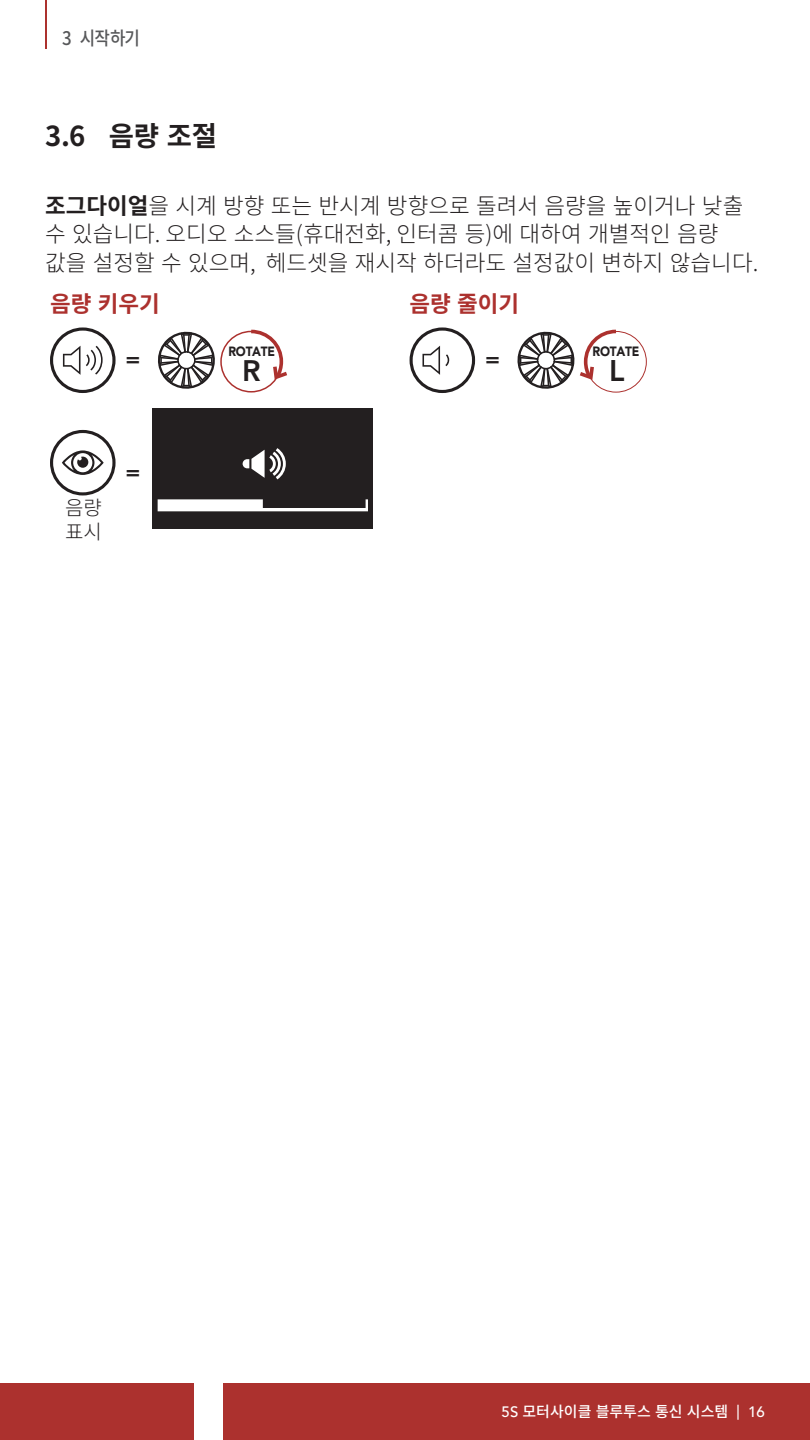
<style>
.page{position:relative;width:810px;height:1440px;background:#fff}
.page>*{position:absolute;margin:0;border:0;box-sizing:border-box;transform-origin:0 0}
.t1{font:800 29.62px "Avenir LT Std";color:#231f20}
.t2{font:800 29.5px "Avenir LT Std";color:#231f20}
.t3{font:700 27.5px "Noto Sans CJ Kkr";color:#231f20}
.Body{font:300 22.5px/28.8px "Noto Sans CJ Kkr";color:#231f20}
.Body_Title_Red{font:700 22.5px "Noto Sans CJ Kkr";color:#ac312e}
.t4{font:800 22.5px "Avenir LT Std";color:#231f20}
.Cell_Body_Center{font:300 20px/24px "Noto Sans CJ Kkr";color:#231f20}
.t5{font:500 18.75px "Noto Sans CJ Kkr";color:#57585a;scale:.9 1}
.t6{font:500 15px "Noto Sans CJ Kkr";color:#fff}
.t7{font:900 13.38px "Avenir LT Std";letter-spacing:-.02em;color:#231f20;scale:.9 1}
.t8{font:900 13.25px "Avenir LT Std";letter-spacing:-.02em;color:#231f20;scale:.9 1}
.s1{font-weight:700}
.s2{font-family:"Avenir LT Std"}
</style>
<div class="page">
<div style="left:0;top:1383px;width:194px;height:57px;background:#ac312e"></div>
<div style="left:223px;top:1383px;width:587px;height:57px;background:#ac312e"></div>
<hr style="left:45px;top:0;width:1px;height:49px;background:#ac312e">
<svg style="left:50px;top:327px;width:66px;height:66px"></svg>
<svg style="left:158px;top:332px;width:57px;height:57px"></svg>
<div style="left:220px;top:331px;width:62px;height:62px;border:2px solid #ac312e;border-radius:50%"></div>
<svg style="left:248px;top:330px;width:39px;height:52px"></svg>
<svg style="left:50px;top:430px;width:66px;height:65px"></svg>
<div style="left:153px;top:409px;width:220px;height:120px;background:#231f20"></div>
<svg style="left:243px;top:448px;width:43px;height:31px"></svg>
<svg style="left:158px;top:499px;width:210px;height:12px"></svg>
<svg style="left:410px;top:327px;width:65px;height:66px"></svg>
<svg style="left:517px;top:332px;width:57px;height:57px"></svg>
<svg style="left:580px;top:330px;width:36px;height:52px"></svg>
<div style="left:585px;top:331px;width:62px;height:62px;border:1px solid #ac312e;border-radius:50%"></div>
<p class="t5" style="left:62px;top:28px;width:88px">3 시작하기</p>
<p class="t3" style="left:45px;top:120px;width:174px">3.6 음량 조절</p>
<p class="Body" style="left:45px;top:192px;width:715px"><span class="s1">조그다이얼</span>을 시계 방향 또는 반시계 방향으로 돌려서 음량을 높이거나 낮출 수 있습니다. 오디오 소스들(휴대전화, 인터콤 등)에 대하여 개별적인 음량 값을 설정할 수 있으며, 헤드셋을 재시작 하더라도 설정값이 변하지 않습니다.</p>
<p class="Body_Title_Red" style="left:50px;top:291px;width:111px">음량 키우기</p>
<p class="Body_Title_Red" style="left:410px;top:291px;width:111px">음량 줄이기</p>
<p class="t4" style="left:126px;top:345px;width:16px">=</p>
<p class="Cell_Body_Center" style="left:65px;top:496px;width:38px">음량 표시</p>
<p class="t4" style="left:126px;top:459px;width:16px">=</p>
<p class="t8" style="left:228px;top:343px;width:53px">ROTATE</p>
<p class="t2" style="left:242px;top:353px;width:20px">R</p>
<p class="t4" style="left:485px;top:345px;width:16px">=</p>
<p class="t7" style="left:593px;top:343px;width:54px">ROTATE</p>
<p class="t1" style="left:609px;top:354px;width:17px">L</p>
<p class="t6" style="left:502px;top:1404px;width:265px"><span class="s2">5S</span> 모터사이클 블루투스 통신 시스템 <span class="s2">| 16</span></p>
</div>
